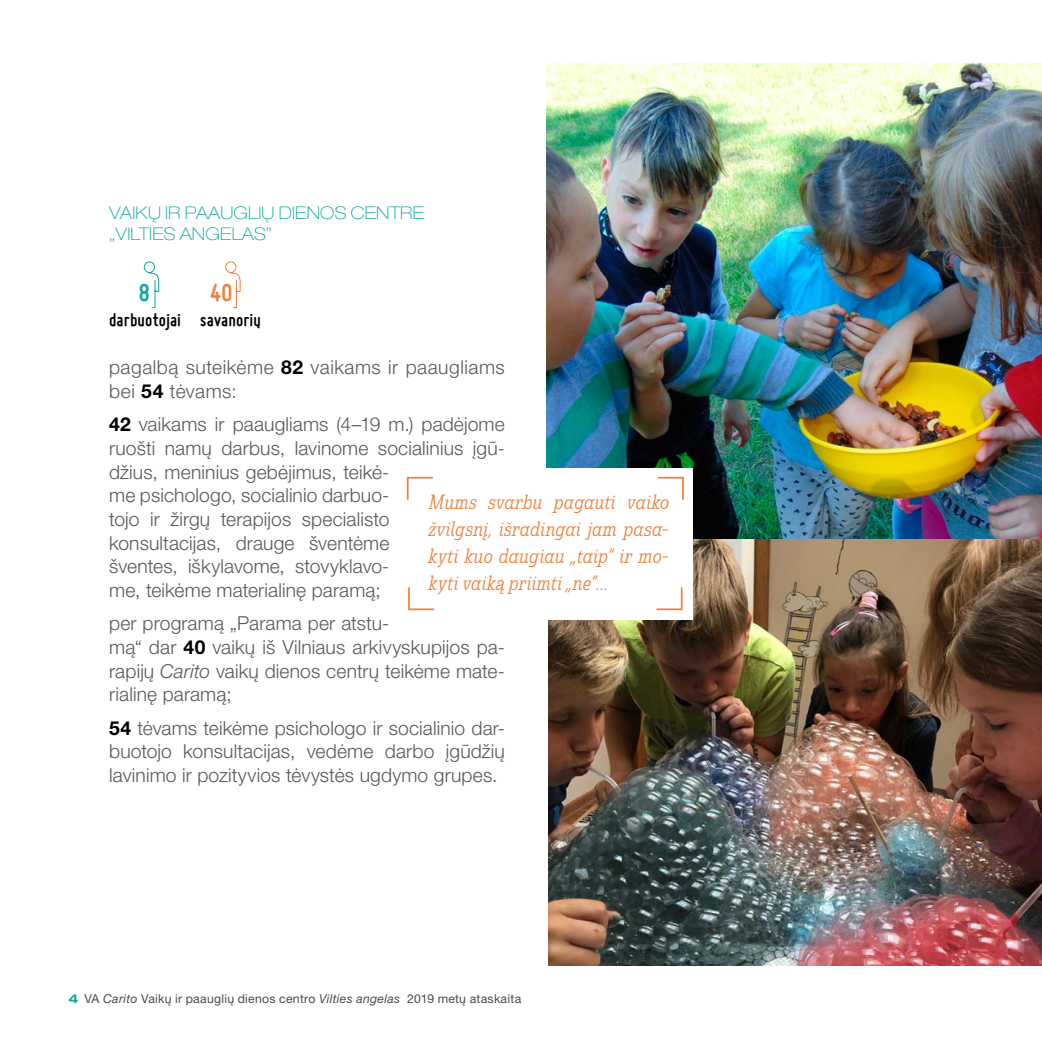
<style>
.page{position:relative;width:1042px;height:1042px;background:#fff}
.page>*{position:absolute;margin:0;border:0;box-sizing:border-box;transform-origin:0 0}
.t1{font:700 26.25px "Miso";color:#ee813c}
.t2{font:700 26.25px "Miso";color:#08a89e}
.t3{font:22.75px/27.3px "Quatie Con Boo It";letter-spacing:-.005em;color:#ee813c;text-align:justify}
.t4{font:300 19.25px/23.6px "Helvetica Neue LT Pro";letter-spacing:.005em;color:#58585a}
.t5{font:300 19.25px/23.6px "Helvetica Neue LT Pro";letter-spacing:.025em;color:#58585a}
.t6{font:700 19.25px "Miso";letter-spacing:.01em;color:#000}
.t7{font:100 expanded 17.5px/21px "Helvetica Neue LT Pro";letter-spacing:.01em;color:#08a89e}
.t8{font:12.25px "Helvetica Neue LT Pro";letter-spacing:.02em;color:#4b4b4d}
.s1{font-weight:700;color:#000}
.s2{font-style:italic}
.s3{font-weight:700;font-stretch:expanded;color:#08a89e}
</style>
<div class="page">
<img style="left:548px;top:538px;width:494px;height:427px">
<img style="left:546px;top:63px;width:496px;height:475px">
<div style="left:399px;top:468px;width:294px;height:152px;background:#fff"></div>
<svg style="left:406px;top:476px;width:27px;height:24px"></svg>
<svg style="left:408px;top:587px;width:27px;height:24px"></svg>
<svg style="left:657px;top:476px;width:27px;height:24px"></svg>
<svg style="left:656px;top:587px;width:27px;height:24px"></svg>
<svg style="left:143px;top:261px;width:17px;height:47px"></svg>
<svg style="left:225px;top:261px;width:16px;height:47px"></svg>
<p class="t7" style="left:109px;top:202px;width:316px">VAIKŲ IR PAAUGLIŲ DIENOS CENTRE „VILTIES ANGELAS”</p>
<h1 class="t2" style="left:139px;top:277px;width:12px">8</h1>
<h1 class="t1" style="left:210px;top:277px;width:24px">40</h1>
<p class="t6" style="left:109px;top:308px;width:153px">darbuotojai savanorių</p>
<p class="t5" style="left:109px;top:355px;width:397px">pagalbą suteikėme <span class="s1">82</span> vaikams ir paaugliams bei <span class="s1">54</span> tėvams:</p>
<p class="t4" style="left:109px;top:412px;width:397px"><span class="s1">42</span> vaikams ir paaugliams (4–19 m.) padėjome ruošti namų darbus, lavinome socialinius įgū&shy;džius, meninius gebėjimus, teikė-<br>me psichologo, socialinio darbuo-<br>tojo ir žirgų terapijos specialisto konsultacijas, drauge šventėme<br>šventes, iškylavome, stovyklavo-<br>me, teikėme materialinę paramą;</p>
<p class="t4" style="left:109px;top:611px;width:397px">per programą „Parama per atstu-<br>mą“ dar <span class="s1">40</span> vaikų iš Vilniaus arkivyskupijos pa&shy;rapijų <span class="s2">Carito</span> vaikų dienos centrų teikėme mate&shy;rialinę paramą;</p>
<p class="t4" style="left:109px;top:716px;width:397px;text-align:justify"><span class="s1">54</span> tėvams teikėme psichologo ir socialinio dar&shy;buotojo konsultacijas, vedėme darbo įgūdžių lavinimo ir pozityvios tėvystės ugdymo grupes.</p>
<p class="t3" style="left:428px;top:488px;width:242px">Mums svarbu pagauti vaiko žvilgsnį, išradingai jam pasa&shy;kyti kuo daugiau „taip“ ir mo&shy;kyti vaiką priimti „ne“…</p>
<p class="t8" style="left:69px;top:991px;width:454px"><span class="s3">4</span> VA <span class="s2">Carito</span> Vaikų ir paauglių dienos centro <span class="s2">Vilties angelas</span> 2019 metų ataskaita</p>
</div>
